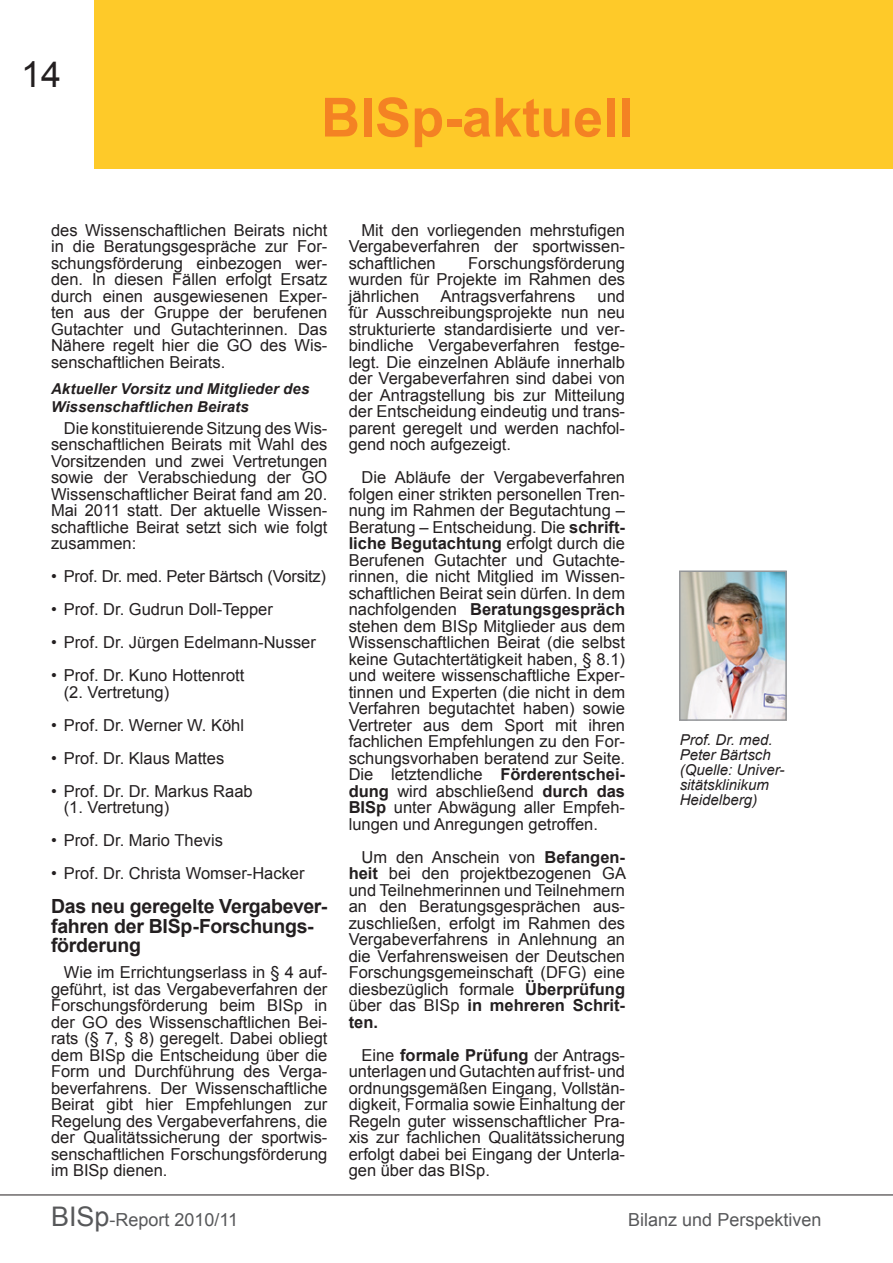
<style>
.page{position:relative;width:893px;height:1263px;background:#fff}
.page>*{position:absolute;margin:0;border:0;box-sizing:border-box;transform-origin:0 0}
.t1{font:700 54px "Arial";color:#f48223}
.t2{font:36px "Arial";color:#231f20}
.Überschrift_1{font:700 19.5px/19.5px "Arial";letter-spacing:-.015em;color:#231f20}
.t3{font:18px "Arial";color:#57585a}
.Fließtext{font:16.5px/16.5px "Arial";color:#231f20;text-align:justify}
.Aufzählung_Punkte{font:16.5px/16.5px "Arial";color:#231f20}
.AbbildungFoto{font:italic 15px/15px "Arial";color:#231f20}
.Überschrift_2{font:italic 700 15px/18px "Arial";letter-spacing:.005em;color:#231f20}
.s1{font-weight:700}
.s2{font-size:27px}
</style>
<div class="page">
<hr style="left:0;top:1194px;width:893px;height:1px;background:#231f20">
<div style="left:94px;top:0;width:799px;height:169px;background:#feca29"></div>
<img style="left:682px;top:573px;width:102px;height:145px">
<div style="left:679px;top:570px;width:108px;height:151px;border:2px solid #939598"></div>
<h2 class="t2" style="left:21px;top:51px;width:42px">14</h2>
<h1 class="t1" style="left:321px;top:82px;width:314px">BISp-aktuell</h1>
<p class="Fließtext" style="left:51px;top:222px;width:278px">des Wissenschaftlichen Beirats nicht in die Beratungsgespräche zur For&shy;schungsförderung einbezogen wer&shy;den. In diesen Fällen erfolgt Ersatz durch einen ausgewiesenen Exper&shy;ten aus der Gruppe der berufenen Gutachter und Gutachterinnen. Das Nähere regelt hier die GO des Wis&shy;senschaftlichen Beirats.</p>
<p class="Überschrift_2" style="left:51px;top:380px;width:260px">Aktueller Vorsitz und Mitglieder des<br>Wissenschaftlichen Beirats</p>
<p class="Fließtext" style="left:51px;top:420px;width:278px;text-indent:13px">Die konstituierende Sitzung des Wis&shy;senschaftlichen Beirats mit Wahl des Vorsitzenden und zwei Vertretungen sowie der Verabschiedung der GO Wissenschaftlicher Beirat fand am 20.<br>Mai 2011 statt. Der aktuelle Wissen&shy;schaftliche Beirat setzt sich wie folgt zusammen:</p>
<p class="Aufzählung_Punkte" style="left:51px;top:568px;width:277px">• Prof. Dr. med. Peter Bärtsch (Vorsitz)</p>
<p class="Aufzählung_Punkte" style="left:51px;top:601px;width:223px">• Prof. Dr. Gudrun Doll-Tepper</p>
<p class="Aufzählung_Punkte" style="left:51px;top:634px;width:266px">• Prof. Dr. Jürgen Edelmann-Nusser</p>
<p class="Aufzählung_Punkte" style="left:64px;top:667px;width:182px;text-indent:-13px">• Prof. Dr. Kuno Hottenrott (2. Vertretung)</p>
<p class="Aufzählung_Punkte" style="left:51px;top:717px;width:195px">• Prof. Dr. Werner W. Köhl</p>
<p class="Aufzählung_Punkte" style="left:51px;top:750px;width:175px">• Prof. Dr. Klaus Mattes</p>
<p class="Aufzählung_Punkte" style="left:64px;top:783px;width:190px;text-indent:-13px">• Prof. Dr. Dr. Markus Raab (1. Vertretung)</p>
<p class="Aufzählung_Punkte" style="left:51px;top:832px;width:173px">• Prof. Dr. Mario Thevis</p>
<p class="Aufzählung_Punkte" style="left:51px;top:865px;width:255px">• Prof. Dr. Christa Womser-Hacker</p>
<p class="Überschrift_1" style="left:51px;top:897px;width:278px">Das neu geregelte Vergabever&shy;fahren der BISp-Forschungs&shy;förderung</p>
<p class="Fließtext" style="left:51px;top:964px;width:278px;text-indent:13px">Wie im Errichtungserlass in § 4 auf&shy;geführt, ist das Vergabeverfahren der Forschungsförderung beim BISp in der GO des Wissenschaftlichen Bei&shy;rats (§ 7, § 8) geregelt. Dabei obliegt dem BISp die Entscheidung über die Form und Durchführung des Verga&shy;beverfahrens. Der Wissenschaftliche Beirat gibt hier Empfehlungen zur Regelung des Vergabeverfahrens, die der Qualitätssicherung der sportwis&shy;senschaftlichen Forschungsförderung im BISp dienen.</p>
<p class="Fließtext" style="left:349px;top:222px;width:278px;text-indent:13px">Mit den vorliegenden mehrstufigen Vergabeverfahren der sportwissen&shy;schaftlichen</p>
<p class="Fließtext" style="left:349px;top:255px;width:278px;text-indent:120px">Forschungsförderung wurden für Projekte im Rahmen des jährlichen</p>
<p class="Fließtext" style="left:441px;top:288px;width:136px">Antragsverfahrens</p>
<p class="Fließtext" style="left:349px;top:288px;width:278px;text-indent:249px">und für Ausschreibungsprojekte nun neu strukturierte standardisierte und ver&shy;bindliche Vergabeverfahren festge&shy;legt. Die einzelnen Abläufe innerhalb der Vergabeverfahren sind dabei von der Antragstellung bis zur Mitteilung der Entscheidung eindeutig und trans&shy;parent geregelt und werden nachfol&shy;gend noch aufgezeigt.</p>
<p class="Fließtext" style="left:349px;top:469px;width:278px;text-indent:13px">Die Abläufe der Vergabeverfahren folgen einer strikten personellen Tren&shy;nung im Rahmen der Begutachtung – Beratung – Entscheidung. Die <span class="s1">schrift&shy;liche Begutachtung</span> erfolgt durch die Berufenen Gutachter und Gutachte&shy;rinnen, die nicht Mitglied im Wissen&shy;schaftlichen Beirat sein dürfen. In dem nachfolgenden <span class="s1">Beratungsgespräch </span>stehen dem BISp Mitglieder aus dem Wissenschaftlichen Beirat (die selbst keine Gutachtertätigkeit haben, § 8.1) und weitere wissenschaftliche Exper&shy;tinnen und Experten (die nicht in dem Verfahren begutachtet haben) sowie Vertreter aus dem Sport mit ihren fachlichen Empfehlungen zu den For&shy;schungsvorhaben beratend zur Seite.<br>Die letztendliche <span class="s1">Förderentschei&shy;dung</span> wird abschließend <span class="s1">durch das BISp</span> unter Abwägung aller Empfeh&shy;lungen und Anregungen getroffen.</p>
<p class="Fließtext" style="left:349px;top:849px;width:279px;text-indent:13px">Um den Anschein von <span class="s1">Befangen&shy;heit</span> bei den projektbezogenen GA und Teilnehmerinnen und Teilnehmern an den Beratungsgesprächen aus&shy;zuschließen, erfolgt im Rahmen des Vergabeverfahrens in Anlehnung an die Verfahrensweisen der Deutschen Forschungsgemeinschaft (DFG) eine diesbezüglich formale <span class="s1">Überprüfung </span>über das BISp <span class="s1">in mehreren Schrit&shy;ten.</span></p>
<p class="Fließtext" style="left:349px;top:1047px;width:278px;text-indent:13px">Eine <span class="s1">formale Prüfung</span> der Antrags&shy;unterlagen und Gutachten auf frist- und ordnungsgemäßen Eingang, Vollstän&shy;digkeit, Formalia sowie Einhaltung der Regeln guter wissenschaftlicher Pra&shy;xis zur fachlichen Qualitätssicherung erfolgt dabei bei Eingang der Unterla&shy;gen über das BISp.</p>
<p class="AbbildungFoto" style="left:680px;top:733px;width:106px">Prof. Dr. med.<br>Peter Bärtsch (Quelle: Univer&shy;sitätsklinikum<br>Heidelberg)</p>
<p class="t3" style="left:51px;top:1207px;width:189px"><span class="s2">BISp</span>-Report 2010/11</p>
<p class="t3" style="left:628px;top:1207px;width:195px">Bilanz und Perspektiven</p>
</div>
